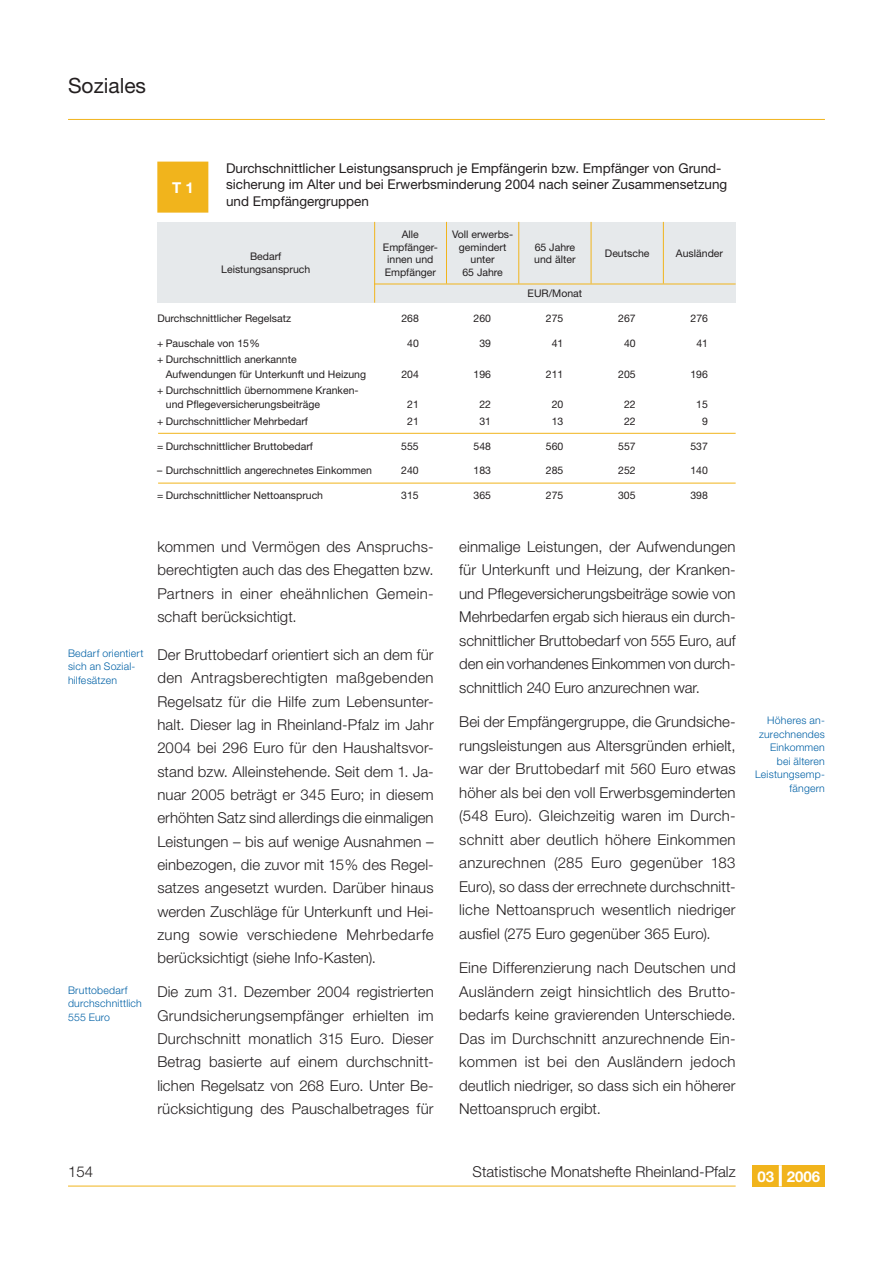
<style>
.page{position:relative;width:893px;height:1263px;background:#fff}
.page>*{position:absolute;margin:0;border:0;box-sizing:border-box;transform-origin:0 0}
.t1{font:21px "Helvetica Neue LT";color:#231f20}
.t2{font:300 15px/23.4px "Helvetica Neue LT";letter-spacing:.01em;color:#231f20;text-align:justify}
.t3{font:700 15px "Helvetica Neue LT";color:#fff}
.t4{font:13.5px/16.5px "Helvetica Neue LT";color:#231f20}
.t5{font:10.5px/12.6px "Helvetica Neue LT";color:#231f20}
.t6{font:300 10.5px/13.5px "Helvetica Neue LT";letter-spacing:.02em;color:#0061a6}
</style>
<div class="page">
<hr style="left:68px;top:119px;width:757px;height:1px;background:#f1b41c">
<div style="left:753px;top:1165px;width:72px;height:21px;background:#f1b41c"></div>
<hr style="left:779px;top:1165px;width:3px;height:21px;background:#fff">
<hr style="left:68px;top:1186px;width:668px;height:1px;background:#f1b41c">
<div style="left:158px;top:162px;width:50px;height:50px;background:#f1b41c"></div>
<div style="left:157px;top:162px;width:51px;height:51px;border:2px solid #f1b41c"></div>
<div style="left:157px;top:222px;width:579px;height:81px;background:#e6e9eb"></div>
<hr style="left:374px;top:222px;width:1px;height:81px;background:#f1b41c">
<hr style="left:374px;top:284px;width:362px;height:1px;background:#f1b41c">
<hr style="left:446px;top:222px;width:1px;height:62px;background:#f1b41c">
<hr style="left:158px;top:433px;width:578px;height:1px;background:#f1b41c">
<hr style="left:518px;top:222px;width:1px;height:62px;background:#f1b41c">
<hr style="left:591px;top:222px;width:1px;height:62px;background:#f1b41c">
<hr style="left:663px;top:222px;width:1px;height:62px;background:#f1b41c">
<hr style="left:158px;top:483px;width:578px;height:1px;background:#f1b41c">
<h1 class="t1" style="left:68px;top:73px;width:80px">Soziales</h1>
<p class="t3" style="left:172px;top:178px;width:23px">T 1</p>
<p class="t4" style="left:226px;top:160px;width:503px">Durchschnittlicher Leistungsanspruch je Empfängerin bzw. Empfänger von Grund&shy;sicherung im Alter und bei Erwerbsminderung 2004 nach seiner Zusammensetzung und Empfängergruppen</p>
<p class="t5" style="left:221px;top:250px;width:91px;text-align:center">Bedarf<br>Leistungsanspruch</p>
<p class="t5" style="left:383px;top:228px;width:56px;text-align:center">Alle<br>Empfänger&shy;innen und<br>Empfänger</p>
<p class="t5" style="left:452px;top:228px;width:63px;text-align:center">Voll erwerbs&shy;gemindert unter<br>65 Jahre</p>
<p class="t5" style="left:534px;top:240px;width:43px">65 Jahre und älter</p>
<p class="t5" style="left:605px;top:247px;width:46px">Deutsche</p>
<p class="t5" style="left:676px;top:247px;width:49px">Ausländer</p>
<p class="t5" style="left:528px;top:287px;width:56px">EUR/Monat</p>
<p class="t5" style="left:157px;top:312px;width:135px">Durchschnittlicher Regelsatz</p>
<p class="t5" style="left:401px;top:312px;width:19px">268</p>
<p class="t5" style="left:474px;top:312px;width:19px">260</p>
<p class="t5" style="left:546px;top:312px;width:19px">275</p>
<p class="t5" style="left:618px;top:312px;width:19px">267</p>
<p class="t5" style="left:690px;top:312px;width:19px">276</p>
<p class="t5" style="left:157px;top:337px;width:104px">+ Pauschale von 15%</p>
<p class="t5" style="left:407px;top:337px;width:13px">40</p>
<p class="t5" style="left:479px;top:337px;width:13px">39</p>
<p class="t5" style="left:552px;top:337px;width:13px">41</p>
<p class="t5" style="left:624px;top:337px;width:13px">40</p>
<p class="t5" style="left:696px;top:337px;width:13px">41</p>
<p class="t5" style="left:166px;top:352px;width:202px;line-height:14.2px;text-indent:-9px">+ Durchschnittlich anerkannte<br>Aufwendungen für Unterkunft und Heizung</p>
<p class="t5" style="left:401px;top:367px;width:19px">204</p>
<p class="t5" style="left:474px;top:367px;width:19px">196</p>
<p class="t5" style="left:546px;top:367px;width:19px">211</p>
<p class="t5" style="left:618px;top:367px;width:19px">205</p>
<p class="t5" style="left:690px;top:367px;width:19px">196</p>
<p class="t5" style="left:166px;top:383px;width:194px;line-height:14.2px;text-indent:-9px">+ Durchschnittlich übernommene Kranken&shy;und Pflegeversicherungsbeiträge</p>
<p class="t5" style="left:407px;top:398px;width:13px">21</p>
<p class="t5" style="left:479px;top:398px;width:13px">22</p>
<p class="t5" style="left:552px;top:398px;width:13px">20</p>
<p class="t5" style="left:624px;top:398px;width:13px">22</p>
<p class="t5" style="left:696px;top:398px;width:13px">15</p>
<p class="t5" style="left:157px;top:414px;width:152px">+ Durchschnittlicher Mehrbedarf</p>
<p class="t5" style="left:407px;top:414px;width:13px">21</p>
<p class="t5" style="left:479px;top:414px;width:13px">31</p>
<p class="t5" style="left:552px;top:414px;width:13px">13</p>
<p class="t5" style="left:624px;top:414px;width:13px">22</p>
<p class="t5" style="left:702px;top:414px;width:7px">9</p>
<p class="t5" style="left:157px;top:439px;width:157px">= Durchschnittlicher Bruttobedarf</p>
<p class="t5" style="left:401px;top:439px;width:19px">555</p>
<p class="t5" style="left:474px;top:439px;width:19px">548</p>
<p class="t5" style="left:546px;top:439px;width:19px">560</p>
<p class="t5" style="left:618px;top:439px;width:19px">557</p>
<p class="t5" style="left:690px;top:439px;width:19px">537</p>
<p class="t5" style="left:157px;top:464px;width:216px">– Durchschnittlich angerechnetes Einkommen</p>
<p class="t5" style="left:401px;top:464px;width:19px">240</p>
<p class="t5" style="left:474px;top:464px;width:19px">183</p>
<p class="t5" style="left:546px;top:464px;width:19px">285</p>
<p class="t5" style="left:618px;top:464px;width:19px">252</p>
<p class="t5" style="left:690px;top:464px;width:19px">140</p>
<p class="t5" style="left:157px;top:489px;width:167px">= Durchschnittlicher Nettoanspruch</p>
<p class="t5" style="left:401px;top:489px;width:19px">315</p>
<p class="t5" style="left:474px;top:489px;width:19px">365</p>
<p class="t5" style="left:546px;top:489px;width:19px">275</p>
<p class="t5" style="left:618px;top:489px;width:19px">305</p>
<p class="t5" style="left:690px;top:489px;width:19px">398</p>
<p class="t6" style="left:68px;top:646px;width:77px">Bedarf orientiert sich an Sozial&shy;hilfesätzen</p>
<p class="t6" style="left:68px;top:983px;width:75px">Bruttobedarf durchschnittlich<br>555 Euro</p>
<p class="t2" style="left:157px;top:534px;width:278px">kommen und Vermögen des Anspruchs&shy;berechtigten auch das des Ehegatten bzw.<br>Partners in einer eheähnlichen Gemein&shy;schaft berücksichtigt.</p>
<p class="t2" style="left:157px;top:643px;width:278px;text-align:left">Der Bruttobedarf orientiert sich an dem für den Antragsberechtigten maßgebenden Regelsatz für die Hilfe zum Lebensunter&shy;halt. Dieser lag in Rheinland-Pfalz im Jahr 2004 bei 296 Euro für den Haushaltsvor&shy;stand bzw. Alleinstehende. Seit dem 1. Ja&shy;nuar 2005 beträgt er 345 Euro; in diesem erhöhten Satz sind allerdings die einmaligen Leistungen – bis auf wenige Ausnahmen – einbezogen, die zuvor mit 15% des Regel&shy;satzes angesetzt wurden. Darüber hinaus werden Zuschläge für Unterkunft und Hei&shy;zung sowie verschiedene Mehrbedarfe berücksichtigt (siehe Info-Kasten).</p>
<p class="t2" style="left:157px;top:980px;width:278px">Die zum 31. Dezember 2004 registrierten Grundsicherungsempfänger erhielten im Durchschnitt monatlich 315 Euro. Dieser Betrag basierte auf einem durchschnitt&shy;lichen Regelsatz von 268 Euro. Unter Be&shy;rücksichtigung des Pauschalbetrages für</p>
<p class="t2" style="left:459px;top:534px;width:278px">einmalige Leistungen, der Aufwendungen für Unterkunft und Heizung, der Kranken&shy;und Pflegeversicherungsbeiträge sowie von Mehrbedarfen ergab sich hieraus ein durch&shy;schnittlicher Bruttobedarf von 555 Euro, auf den ein vorhandenes Einkommen von durch&shy;schnittlich 240 Euro anzurechnen war.</p>
<p class="t2" style="left:459px;top:710px;width:278px">Bei der Empfängergruppe, die Grundsiche&shy;rungsleistungen aus Altersgründen erhielt, war der Bruttobedarf mit 560 Euro etwas höher als bei den voll Erwerbsgeminderten (548 Euro). Gleichzeitig waren im Durch&shy;schnitt aber deutlich höhere Einkommen anzurechnen (285 Euro gegenüber 183<br>Euro), so dass der errechnete durchschnitt&shy;liche Nettoanspruch wesentlich niedriger ausfiel (275 Euro gegenüber 365 Euro).</p>
<p class="t2" style="left:459px;top:955px;width:278px">Eine Differenzierung nach Deutschen und Ausländern zeigt hinsichtlich des Brutto&shy;bedarfs keine gravierenden Unterschiede.<br>Das im Durchschnitt anzurechnende Ein&shy;kommen ist bei den Ausländern jedoch deutlich niedriger, so dass sich ein höherer Nettoanspruch ergibt.</p>
<p class="t2" style="left:68px;top:1159px;width:27px">154</p>
<p class="t2" style="left:473px;top:1159px;width:265px">Statistische Monatshefte Rheinland-Pfalz</p>
<p class="t6" style="left:755px;top:713px;width:71px;text-align:right">Höheres an&shy;zurechnendes<br>Einkommen bei älteren<br>Leistungsemp&shy;fängern</p>
<p class="t3" style="left:757px;top:1167px;width:64px">03 2006</p>
</div>
